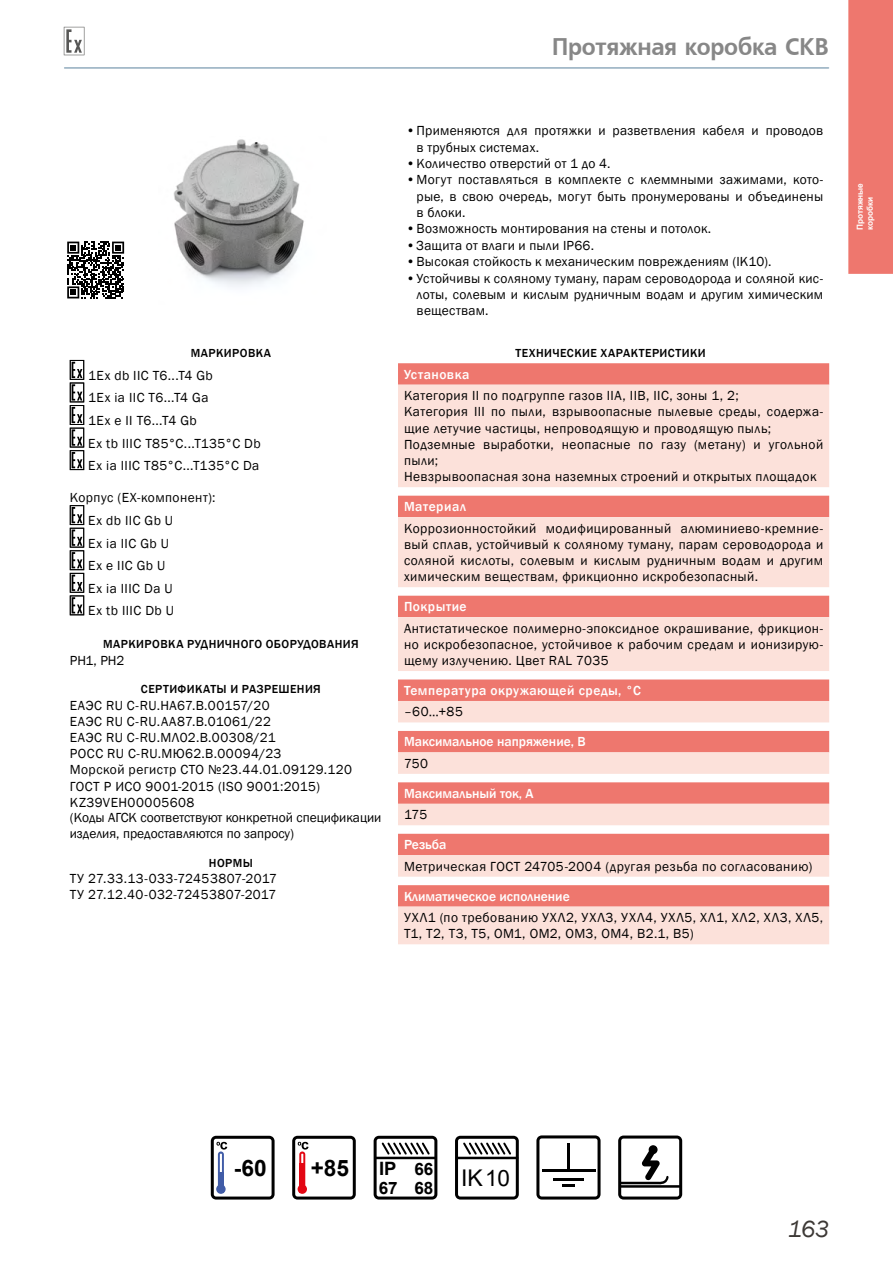
<style>
.page{position:relative;width:893px;height:1263px;background:#fff}
.page>*{position:absolute;margin:0;border:0;box-sizing:border-box;transform-origin:0 0}
.t1{font:24px "Free Set Bold Cyrillic";letter-spacing:-.01em;color:#878787;scale:.96 1}
.t2{font:italic 24px "Franklin Gothic";color:#3c3835}
.text_tablica{font:22.95px "Arial";color:#000}
.t3{font:700 22.65px "Arial";color:#000}
.t4{font:700 18.45px "Arial";color:#000}
.t5{font:700 17.1px "Arial";color:#000}
.text_left{font:13.5px/16.2px "Franklin Gothic";letter-spacing:.03em;color:#000}
.text_left-2{font:13.5px/16.2px "Franklin Gothic";color:#000}
.text_left-3{font:500 13.5px "Franklin Gothic";color:#fff}
.text_left-4{font:500 13.5px "Franklin Gothic";letter-spacing:.04em;color:#fff}
.text_left-5{font:500 13.5px "Franklin Gothic";letter-spacing:.035em;color:#fff}
.zagokovok_texta{font:500 12px "Franklin Gothic";letter-spacing:.035em;color:#000}
.t6{font:700 8.25px/9.9px "Arial";color:#fff}
.s1{font-size:22.5px}
.s2{font-size:17.1px}
</style>
<div class="page">
<svg style="left:64px;top:27px;width:20px;height:28px"></svg>
<div style="left:848px;top:0;width:45px;height:274px;background:#ee776e"></div>
<hr style="left:65px;top:67px;width:763px;height:2px;background:#92acbe">
<svg style="left:618px;top:1135px;width:64px;height:64px"></svg>
<div style="left:649px;top:1145px;width:9px;height:9px;background:#000;border-radius:50%"></div>
<hr style="left:619px;top:1185px;width:61px;height:3px;background:#000">
<svg style="left:536px;top:1135px;width:65px;height:64px"></svg>
<img style="left:173px;top:139px;width:131px;height:148px">
<svg style="left:70px;top:360px;width:14px;height:110px"></svg>
<svg style="left:70px;top:505px;width:14px;height:110px"></svg>
<svg style="left:398px;top:363px;width:431px;height:22px;background:#ee7b72"></svg>
<svg style="left:398px;top:385px;width:431px;height:559px;background:#f8c7c1"></svg>
<svg style="left:292px;top:1136px;width:64px;height:63px"></svg>
<svg style="left:211px;top:1136px;width:64px;height:63px"></svg>
<svg style="left:455px;top:1136px;width:64px;height:63px"></svg>
<svg style="left:67px;top:242px;width:57px;height:56px"></svg>
<svg style="left:374px;top:1136px;width:63px;height:63px"></svg>
<h1 class="t1" style="left:552px;top:33px;width:290px">Протяжная коробка СКВ</h1>
<p class="zagokovok_texta" style="left:191px;top:346px;width:82px">МАРКИРОВКА</p>
<p class="text_left" style="left:88px;top:367px;width:126px">1Ex db IIC T6...T4 Gb</p>
<p class="text_left" style="left:88px;top:390px;width:122px">1Ex ia IIC T6...T4 Ga</p>
<p class="text_left" style="left:88px;top:413px;width:110px">1Ex e II T6...T4 Gb</p>
<p class="text_left" style="left:88px;top:435px;width:174px">Ex tb IIIC T85°C...T135°C Db</p>
<p class="text_left" style="left:88px;top:458px;width:173px">Ex ia IIIC T85°C...T135°C Da</p>
<p class="text_left" style="left:70px;top:490px;width:147px">Корпус (ЕХ-компонент):</p>
<p class="text_left" style="left:88px;top:513px;width:86px">Ex db IIС Gb U</p>
<p class="text_left" style="left:88px;top:535px;width:82px">Ex ia IIС Gb U</p>
<p class="text_left" style="left:88px;top:558px;width:79px">Ex e IIС Gb U</p>
<p class="text_left" style="left:88px;top:580px;width:86px">Ex ia IIIС Da U</p>
<p class="text_left" style="left:88px;top:603px;width:87px">Ex tb IIIС Db U</p>
<p class="zagokovok_texta" style="left:103px;top:637px;width:257px">МАРКИРОВКА РУДНИЧНОГО ОБОРУДОВАНИЯ</p>
<p class="text_left" style="left:70px;top:652px;width:56px">РН1, РН2</p>
<p class="zagokovok_texta" style="left:141px;top:682px;width:181px">СЕРТИФИКАТЫ И РАЗРЕШЕНИЯ</p>
<p class="text_left" style="left:70px;top:697px;width:201px">ЕАЭС RU C-RU.НА67.В.00157/20</p>
<p class="text_left" style="left:70px;top:713px;width:203px">ЕАЭС RU C-RU.AA87.В.01061/22</p>
<p class="text_left" style="left:70px;top:730px;width:207px">ЕАЭС RU С-RU.МЛ02.В.00308/21</p>
<p class="text_left" style="left:70px;top:746px;width:213px">РОСС RU С-RU.МЮ62.В.00094/23</p>
<p class="text_left" style="left:70px;top:762px;width:284px">Морской регистр СТО №23.44.01.09129.120</p>
<p class="text_left" style="left:70px;top:778px;width:252px">ГОСТ Р ИСО 9001-2015 (ISO 9001:2015)</p>
<p class="text_left" style="left:70px;top:794px;width:126px">KZ39VEH00005608</p>
<p class="text_left-2" style="left:70px;top:809px;width:313px">(Коды АГСК соответствуют конкретной спецификации изделия, предоставляются по запросу)</p>
<p class="zagokovok_texta" style="left:209px;top:855px;width:45px">НОРМЫ</p>
<p class="text_left" style="left:70px;top:871px;width:209px">ТУ 27.33.13-033-72453807-2017</p>
<p class="text_left" style="left:70px;top:887px;width:208px">ТУ 27.12.40-032-72453807-2017</p>
<p class="text_left" style="left:417px;top:123px;width:408px;text-indent:-10px">•Применяются для протяжки и разветвления кабеля и проводов в трубных системах.</p>
<p class="text_left" style="left:406px;top:156px;width:206px">•Количество отверстий от 1 до 4.</p>
<p class="text_left" style="left:417px;top:172px;width:408px;text-align:justify;text-indent:-10px">•Могут поставляться в комплекте с клеммными зажимами, кото&shy;рые, в свою очередь, могут быть пронумерованы и объединены в блоки.</p>
<p class="text_left" style="left:406px;top:221px;width:307px">•Возможность монтирования на стены и потолок.</p>
<p class="text_left" style="left:406px;top:238px;width:189px">•Защита от влаги и пыли IP66.</p>
<p class="text_left" style="left:406px;top:254px;width:367px">•Высокая стойкость к механическим повреждениям (IK10).</p>
<p class="text_left" style="left:417px;top:270px;width:408px;text-align:justify;text-indent:-10px">•Устойчивы к соляному туману, парам сероводорода и соляной кис&shy;лоты, солевым и кислым рудничным водам и другим химическим веществам.</p>
<p class="zagokovok_texta" style="left:515px;top:346px;width:192px">ТЕХНИЧЕСКИЕ ХАРАКТЕРИСТИКИ</p>
<p class="text_left-5" style="left:404px;top:366px;width:67px">Установка</p>
<p class="text_left" style="left:404px;top:388px;width:336px">Категория II по подгруппе газов IIA, IIB, IIC, зоны 1, 2;</p>
<p class="text_left" style="left:404px;top:404px;width:421px">Категория III по пыли, взрывоопасные пылевые среды, содержа&shy;щие летучие частицы, непроводящую и проводящую пыль;</p>
<p class="text_left" style="left:404px;top:436px;width:421px">Подземные выработки, неопасные по газу (метану) и угольной пыли;</p>
<p class="text_left" style="left:404px;top:469px;width:414px">Невзрывоопасная зона наземных строений и открытых площадок</p>
<p class="text_left-4" style="left:404px;top:498px;width:63px">Материал</p>
<p class="text_left" style="left:404px;top:520px;width:421px;text-align:justify">Коррозионностойкий модифицированный алюминиево-кремние&shy;вый сплав, устойчивый к соляному туману, парам сероводорода и соляной кислоты, солевым и кислым рудничным водам и другим химическим веществам, фрикционно искробезопасный.</p>
<p class="text_left-5" style="left:404px;top:598px;width:64px">Покрытие</p>
<p class="text_left" style="left:404px;top:620px;width:421px;text-align:justify">Антистатическое полимерно-эпоксидное окрашивание, фрикцион&shy;но искробезопасное, устойчивое к рабочим средам и ионизирую&shy;щему излучению. Цвет RAL 7035</p>
<p class="text_left-4" style="left:404px;top:682px;width:238px">Температура окружающей среды, °С</p>
<p class="text_left" style="left:404px;top:704px;width:60px">–60…+85</p>
<p class="text_left-3" style="left:404px;top:733px;width:183px">Максимальное напряжение, В</p>
<p class="text_left" style="left:404px;top:755px;width:26px">750</p>
<p class="text_left-3" style="left:404px;top:785px;width:131px">Максимальный ток, А</p>
<p class="text_left" style="left:404px;top:807px;width:25px">175</p>
<p class="text_left-3" style="left:404px;top:836px;width:44px">Резьба</p>
<p class="text_left" style="left:404px;top:858px;width:410px">Метрическая ГОСТ 24705-2004 (другая резьба по согласованию)</p>
<p class="text_left-3" style="left:404px;top:888px;width:167px">Климатическое исполнение</p>
<p class="text_left" style="left:404px;top:910px;width:421px">УХЛ1 (по требованию УХЛ2, УХЛ3, УХЛ4, УХЛ5, ХЛ1, ХЛ2, ХЛ3, ХЛ5,<br>Т1, Т2, Т3, Т5, OM1, OM2, OM3, OM4, В2.1, В5)</p>
<p class="t6" style="left:855px;top:230px;width:49px;rotate:-90deg">Протяжные коробки</p>
<p class="t3" style="left:234px;top:1152px;width:34px"><span class="s1">-</span>60</p>
<p class="t3" style="left:311px;top:1152px;width:40px"><span class="s1">+</span>85</p>
<p class="t4" style="left:379px;top:1156px;width:56px">IP <span class="s2">66</span></p>
<p class="t5" style="left:379px;top:1176px;width:20px">67</p>
<p class="t5" style="left:414px;top:1176px;width:20px">68</p>
<p class="text_tablica" style="left:461px;top:1162px;width:50px">IK<span class="s1">10</span></p>
<h1 class="t2" style="left:788px;top:1214px;width:43px">163</h1>
</div>
